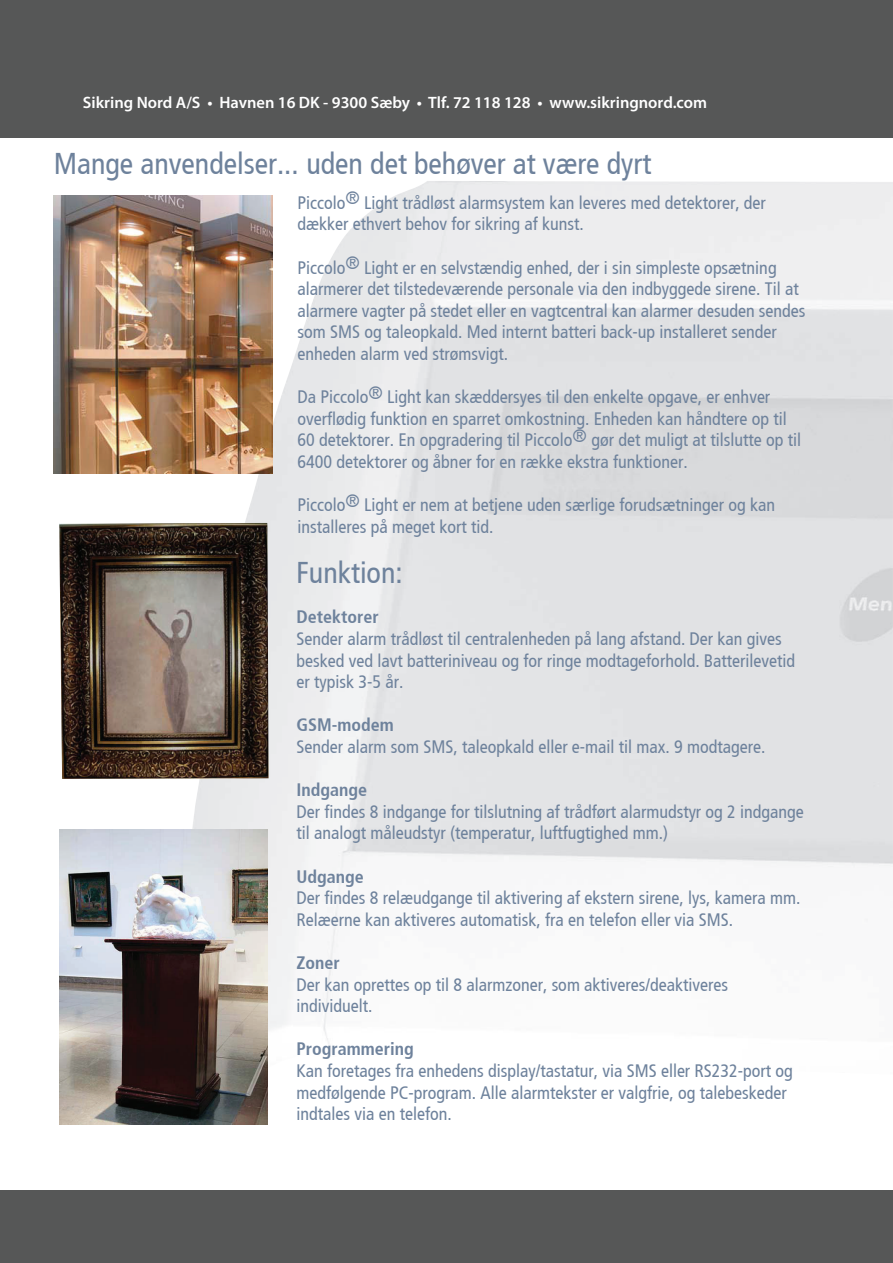
<style>
.page{position:relative;width:893px;height:1263px;background:#fff}
.page>*{position:absolute;margin:0;border:0;box-sizing:border-box;transform-origin:0 0}
.t1{font:condensed 30px "Frutiger";color:#6e829c}
.t2{font:condensed 18px/21.6px "Frutiger";color:#6e829c}
.t3{font:700 condensed 18px "Frutiger";color:#6e829c}
.t4{font:600 16.5px "Myriad Pro";color:#fff}
</style>
<div class="page">
<img style="left:186px;top:181px;width:707px;height:906px">
<img style="left:54px;top:196px;width:218px;height:277px">
<img style="left:59px;top:523px;width:210px;height:256px">
<img style="left:60px;top:829px;width:207px;height:296px">
<div style="left:0;top:1191px;width:893px;height:72px;background:#565757"></div>
<div style="left:0;top:0;width:893px;height:138px;background:#565757"></div>
<p class="t4" style="left:83px;top:92px;width:626px">Sikring Nord A/S • Havnen 16 DK - 9300 Sæby • Tlf. 72 118 128 • www.sikringnord.com</p>
<h1 class="t1" style="left:54px;top:146px;width:599px">Mange anvendelser... uden det behøver at være dyrt</h1>
<p class="t2" style="left:297px;top:192px;width:470px">Piccolo® Light trådløst alarmsystem kan leveres med detektorer, der dækker ethvert behov for sikring af kunst.</p>
<p class="t2" style="left:297px;top:257px;width:510px">Piccolo® Light er en selvstændig enhed, der i sin simpleste opsætning alarmerer det tilstedeværende personale via den indbyggede sirene. Til at alarmere vagter på stedet eller en vagtcentral kan alarmer desuden sendes som SMS og taleopkald. Med internt batteri back-up installeret sender enheden alarm ved strømsvigt.</p>
<p class="t2" style="left:297px;top:386px;width:505px">Da Piccolo® Light kan skæddersyes til den enkelte opgave, er enhver overflødig funktion en sparret omkostning. Enheden kan håndtere op til 60 detektorer. En opgradering til Piccolo® gør det muligt at tilslutte op til 6400 detektorer og åbner for en række ekstra funktioner.</p>
<p class="t2" style="left:297px;top:494px;width:479px">Piccolo® Light er nem at betjene uden særlige forudsætninger og kan installeres på meget kort tid.</p>
<h1 class="t1" style="left:296px;top:555px;width:108px">Funktion:</h1>
<p class="t3" style="left:296px;top:606px;width:84px">Detektorer</p>
<p class="t2" style="left:296px;top:628px;width:500px">Sender alarm trådløst til centralenheden på lang afstand. Der kan gives besked ved lavt batteriniveau og for ringe modtageforhold. Batterilevetid er typisk 3-5 år.</p>
<p class="t3" style="left:296px;top:714px;width:99px">GSM-modem</p>
<p class="t2" style="left:296px;top:736px;width:470px">Sender alarm som SMS, taleopkald eller e-mail til max. 9 modtagere.</p>
<p class="t3" style="left:296px;top:779px;width:72px">Indgange</p>
<p class="t2" style="left:296px;top:801px;width:509px">Der findes 8 indgange for tilslutning af trådført alarmudstyr og 2 indgange til analogt måleudstyr (temperatur, luftfugtighed mm.)</p>
<p class="t3" style="left:296px;top:866px;width:69px">Udgange</p>
<p class="t2" style="left:296px;top:887px;width:505px">Der findes 8 relæudgange til aktivering af ekstern sirene, lys, kamera mm.<br>Relæerne kan aktiveres automatisk, fra en telefon eller via SMS.</p>
<p class="t3" style="left:296px;top:952px;width:45px">Zoner</p>
<p class="t2" style="left:296px;top:974px;width:433px">Der kan oprettes op til 8 alarmzoner, som aktiveres/deaktiveres individuelt.</p>
<p class="t3" style="left:296px;top:1038px;width:119px">Programmering</p>
<p class="t2" style="left:296px;top:1060px;width:498px">Kan foretages fra enhedens display/tastatur, via SMS eller RS232-port og medfølgende PC-program. Alle alarmtekster er valgfrie, og talebeskeder indtales via en telefon.</p>
</div>
